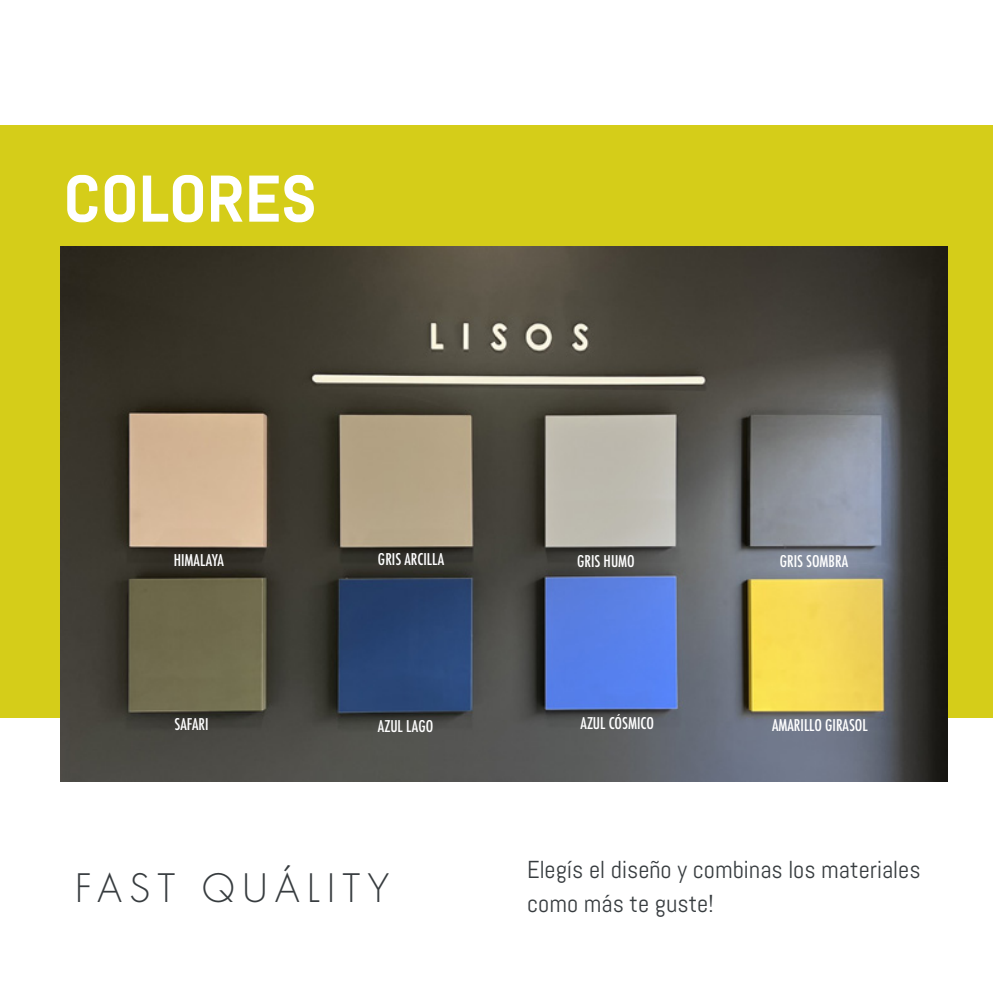
<style>
.page{position:relative;width:993px;height:993px;background:#fff}
.page>*{position:absolute;margin:0;border:0;box-sizing:border-box;transform-origin:0 0}
.t1{font:700 65.8px "Abel Pro";letter-spacing:-.01em;color:#fff}
.t2{font:300 38.15px "Futura Std";letter-spacing:.2em;color:#373c3f}
.t3{font:24.5px/33.6px "Abel Pro";color:#373c3f}
.t4{font:500 condensed 15.75px "Futura";color:#fff}
</style>
<div class="page">
<div style="left:0;top:125px;width:992px;height:592px;background:#d5cd19"></div>
<img style="left:61px;top:246px;width:886px;height:535px">
<h1 class="t1" style="left:63px;top:153px;width:256px">COLORES</h1>
<p class="t4" style="left:174px;top:550px;width:52px">HIMALAYA</p>
<p class="t4" style="left:378px;top:548px;width:68px">GRIS ARCILLA</p>
<p class="t4" style="left:577px;top:550px;width:59px">GRIS HUMO</p>
<p class="t4" style="left:779px;top:551px;width:70px">GRIS SOMBRA</p>
<p class="t4" style="left:174px;top:713px;width:36px">SAFARI</p>
<p class="t4" style="left:378px;top:716px;width:57px">AZUL LAGO</p>
<p class="t4" style="left:580px;top:712px;width:75px">AZUL CÓSMICO</p>
<p class="t4" style="left:771px;top:714px;width:97px">AMARILLO GIRASOL</p>
<h2 class="t2" style="left:75px;top:864px;width:315px">FAST QUÁLITY</h2>
<h3 class="t3" style="left:527px;top:852px;width:395px">Elegís el diseño y combinas los materiales como más te guste!</h3>
</div>
